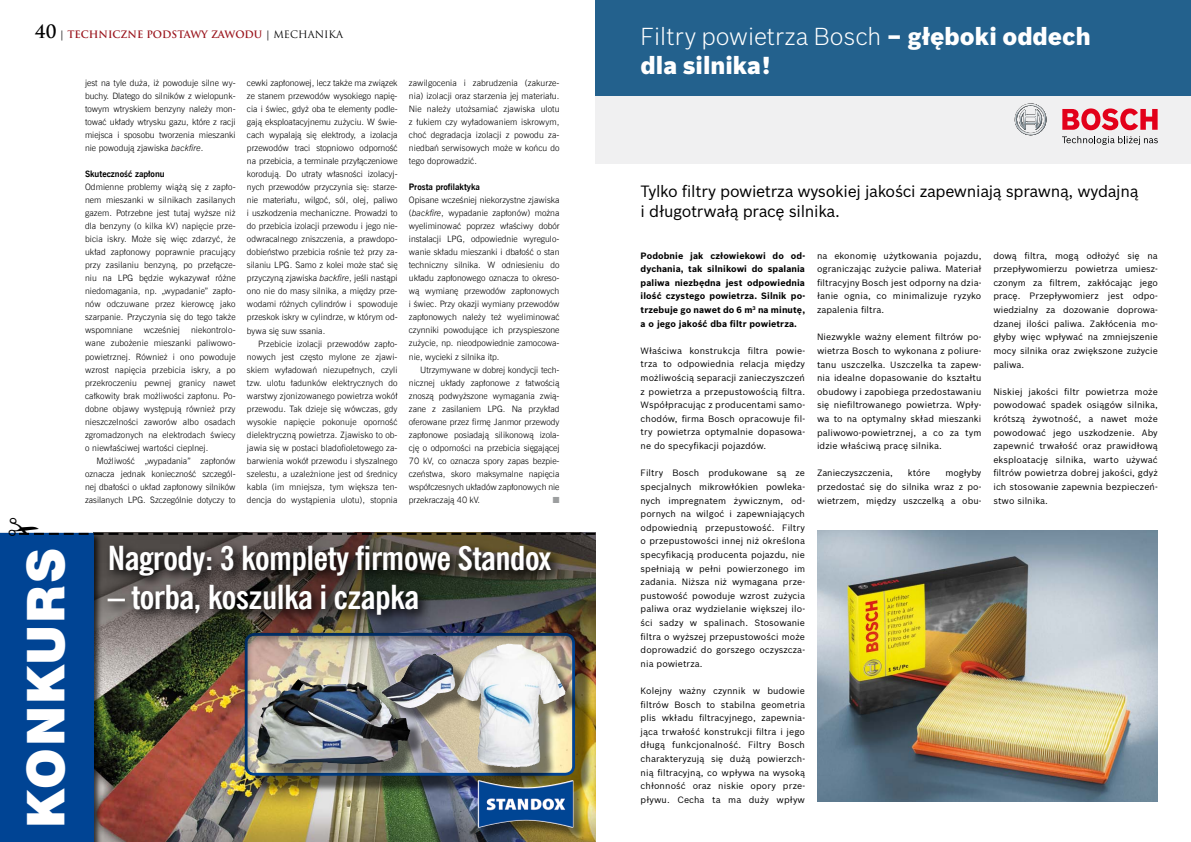
<style>
.page{position:relative;width:1191px;height:842px;background:#fff}
.page>*{position:absolute;margin:0;border:0;box-sizing:border-box;transform-origin:0 0}
.t1{font:52px "Swis 721 Blk EU";letter-spacing:.04em;color:#fff;scale:.95 1}
.t2{font:700 33px "News Goth Cn EU";letter-spacing:-.015em;color:#fff;scale:1.05 1}
.t3{font:900 24px/28.8px "Bosch Sans";color:#fff}
.t4{font:16px/20px "Bosch Sans";letter-spacing:-.02em;color:#000}
.t5{font:700 10px "Trajan Pro";color:#9a141c}
.t6{font:9px/13.6px "Bosch Sans";letter-spacing:.01em;color:#000;text-align:justify}
.t7{font:700 9px/13.6px "Bosch Sans";letter-spacing:.01em;color:#000;text-align:justify}
.t8{font:8.8px/13px "News Goth Lt EU";color:#000;text-align:justify}
.t9{font:700 8.8px "News Goth EU";color:#000}
.t10{font:8.8px "Zapf Dingbats ITC";color:#9c9e9f}
.s1{font-size:18px;color:#000}
.s2{color:#000}
.s3{font-weight:400;color:#000}
.s4{font-style:italic}
.s5{font-weight:300}
</style>
<div class="page">
<div style="left:595px;top:95px;width:596px;height:68px;background:#f0f0f1"></div>
<svg style="left:1014px;top:103px;width:32px;height:33px"></svg>
<svg style="left:1062px;top:136px;width:95px;height:9px"></svg>
<svg style="left:1062px;top:108px;width:95px;height:22px"></svg>
<div style="left:595px;top:0;width:596px;height:95px;background:#23618d"></div>
<img style="left:817px;top:531px;width:340px;height:270px">
<img style="left:0;top:532px;width:596px;height:310px">
<p class="t5" style="left:35px;top:28px;width:310px"><span class="s1">40</span> <span class="s2">|</span> TECHNICZNE PODSTAWY ZAWODU <span class="s2">|</span> <span class="s3">MECHANIKA</span></p>
<p class="t8" style="left:85px;top:76px;width:152px">jest na tyle duża, iż powoduje silne wy&shy;buchy. Dlatego do silników z wielopunk&shy;towym wtryskiem benzyny należy mon&shy;tować układy wtrysku gazu, które z racji miejsca i sposobu tworzenia mieszanki nie powodują zjawiska <span class="s4">backfire</span>.</p>
<p class="t9" style="left:85px;top:168px;width:81px">Skuteczność zapłonu</p>
<p class="t8" style="left:85px;top:180px;width:152px">Odmienne problemy wiążą się z zapło&shy;nem mieszanki w silnikach zasilanych gazem. Potrzebne jest tutaj wyższe niż dla benzyny (o kilka kV) napięcie prze&shy;bicia iskry. Może się więc zdarzyć, że układ zapłonowy poprawnie pracujący przy zasilaniu benzyną, po przełącze&shy;niu na LPG będzie wykazywał różne niedomagania, np. „wypadanie” zapło&shy;nów odczuwane przez kierowcę jako szarpanie. Przyczynia się do tego także wspomniane</p>
<p class="t8" style="left:247px;top:76px;width:152px">cewki zapłonowej, lecz także ma związek ze stanem przewodów wysokiego napię&shy;cia i świec, gdyż oba te elementy podle&shy;gają eksploatacyjnemu zużyciu. W świe&shy;cach wypalają się elektrody, a izolacja przewodów traci stopniowo odporność na przebicia, a terminale przyłączeniowe korodują. Do utraty własności izolacyj&shy;nych przewodów przyczynia się: starze&shy;nie materiału, wilgoć, sól, olej, paliwo i uszkodzenia mechaniczne. Prowadzi to do przebicia izolacji przewodu i jego nie&shy;odwracalnego zniszczenia, a prawdopo&shy;dobieństwo przebicia rośnie też przy za&shy;silaniu LPG. Samo z kolei może stać się przyczyną zjawiska <span class="s4">backfire</span>, jeśli nastąpi ono nie do masy silnika, a między prze&shy;wodami różnych cylindrów i spowoduje przeskok iskry w cylindrze, w którym od&shy;bywa się suw ssania.</p>
<p class="t8" style="left:247px;top:337px;width:152px;text-indent:11px">Przebicie izolacji przewodów zapło&shy;nowych jest często mylone ze zjawi&shy;skiem wyładowań niezupełnych, czyli tzw. ulotu ładunków elektrycznych do warstwy zjonizowanego powietrza wokół przewodu. Tak dzieje się wówczas, gdy wysokie napięcie pokonuje oporność dielektryczną powietrza. Zjawisko to ob&shy;jawia się w postaci bladofioletowego za&shy;barwienia wokół przewodu i słyszalnego szelestu, a uzależnione jest od średnicy kabla (im mniejsza, tym większa ten&shy;dencja do wystąpienia ulotu), stopnia</p>
<p class="t8" style="left:85px;top:324px;width:152px;text-indent:106px">niekontrolo&shy;wane zubożenie mieszanki paliwowo&shy;powietrznej. Również i ono powoduje wzrost napięcia przebicia iskry, a po przekroczeniu pewnej granicy nawet całkowity brak możliwości zapłonu. Po&shy;dobne objawy występują również przy nieszczelności zaworów albo osadach zgromadzonych na elektrodach świecy o niewłaściwej wartości cieplnej.</p>
<p class="t8" style="left:85px;top:454px;width:152px;text-indent:11px">Możliwość „wypadania” zapłonów oznacza jednak konieczność szczegól&shy;nej dbałości o układ zapłonowy silników zasilanych LPG. Szczególnie dotyczy to</p>
<p class="t8" style="left:144px;top:324px;width:38px">wcześniej</p>
<p class="t8" style="left:409px;top:76px;width:152px">zawilgocenia i zabrudzenia (zakurze&shy;nia) izolacji oraz starzenia jej materiału.<br>Nie należy utożsamiać zjawiska ulotu z łukiem czy wyładowaniem iskrowym, choć degradacja izolacji z powodu za&shy;niedbań serwisowych może w końcu do tego doprowadzić.</p>
<p class="t9" style="left:409px;top:181px;width:73px">Prosta profilaktyka</p>
<p class="t8" style="left:409px;top:193px;width:152px">Opisane wcześniej niekorzystne zjawiska (<span class="s4">backfire</span>, wypadanie zapłonów) można wyeliminować poprzez właściwy dobór instalacji LPG, odpowiednie wyregulo&shy;wanie składu mieszanki i dbałość o stan techniczny silnika. W odniesieniu do układu zapłonowego oznacza to okreso&shy;wą wymianę przewodów zapłonowych i świec. Przy okazji wymiany przewodów zapłonowych należy też wyeliminować czynniki powodujące ich przyspieszone zużycie, np. nieodpowiednie zamocowa&shy;nie, wycieki z silnika itp.</p>
<p class="t8" style="left:409px;top:363px;width:152px;text-indent:11px">Utrzymywane w dobrej kondycji tech&shy;nicznej układy zapłonowe z łatwością znoszą podwyższone wymagania zwią&shy;zane z zasilaniem LPG. Na przykład oferowane przez firmę Janmor przewody zapłonowe posiadają silikonową izola&shy;cję o odporności na przebicia sięgającej 70 kV, co oznacza spory zapas bezpie&shy;czeństwa, skoro maksymalne napięcia współczesnych układów zapłonowych nie przekraczają 40 kV.</p>
<p class="t10" style="left:553px;top:496px;width:8px">■</p>
<h1 class="t1" style="left:13px;top:828px;width:296px;rotate:-90deg">KONKURS</h1>
<h2 class="t2" style="left:108px;top:538px;width:423px">Nagrody: 3 komplety firmowe Standox</h2>
<h2 class="t2" style="left:108px;top:577px;width:298px">– torba, koszulka i czapka</h2>
<h3 class="t3" style="left:640px;top:20px;width:451px"><span class="s5">Filtry powietrza Bosch</span> – głęboki oddech dla silnika!</h3>
<h3 class="t4" style="left:640px;top:180px;width:499px">Tylko filtry powietrza wysokiej jakości zapewniają sprawną, wydajną i długotrwałą pracę silnika.</h3>
<p class="t7" style="left:640px;top:248px;width:166px">Podobnie jak człowiekowi do od&shy;dychania, tak silnikowi do spalania paliwa niezbędna jest odpowiednia ilość czystego powietrza. Silnik po&shy;trzebuje go nawet do 6 m<sup>3</sup> na minutę, a o jego jakość dba filtr powietrza.</p>
<p class="t6" style="left:640px;top:343px;width:166px">Właściwa konstrukcja filtra powie&shy;trza to odpowiednia relacja między możliwością separacji zanieczyszczeń z powietrza a przepustowością filtra.<br>Współpracując z producentami samo&shy;chodów, firma Bosch opracowuje fil&shy;try powietrza optymalnie dopasowa&shy;ne do specyfikacji pojazdów.</p>
<p class="t6" style="left:640px;top:466px;width:166px">Filtry Bosch produkowane są ze specjalnych mikrowłókien powleka&shy;nych impregnatem żywicznym, od&shy;pornych na wilgoć i zapewniających odpowiednią przepustowość. Filtry o przepustowości innej niż określona specyfikacją producenta pojazdu, nie spełniają w pełni powierzonego im zadania. Niższa niż wymagana prze&shy;pustowość powoduje wzrost zużycia paliwa oraz wydzielanie większej ilo&shy;ści sadzy w spalinach. Stosowanie filtra o wyższej przepustowości może doprowadzić do gorszego oczyszcza&shy;nia powietrza.</p>
<p class="t6" style="left:640px;top:683px;width:166px">Kolejny ważny czynnik w budowie filtrów Bosch to stabilna geometria plis wkładu filtracyjnego, zapewnia&shy;jąca trwałość konstrukcji filtra i jego długą funkcjonalność. Filtry Bosch charakteryzują się dużą powierzch&shy;nią filtracyjną, co wpływa na wysoką chłonność oraz niskie opory prze&shy;pływu. Cecha ta ma duży wpływ</p>
<p class="t6" style="left:817px;top:248px;width:166px">na ekonomię użytkowania pojazdu, ograniczając zużycie paliwa. Materiał filtracyjny Bosch jest odporny na dzia&shy;łanie ognia, co minimalizuje ryzyko zapalenia filtra.</p>
<p class="t6" style="left:817px;top:330px;width:166px">Niezwykle ważny element filtrów po&shy;wietrza Bosch to wykonana z poliure&shy;tanu uszczelka. Uszczelka ta zapew&shy;nia idealne dopasowanie do kształtu obudowy i zapobiega przedostawaniu się niefiltrowanego powietrza. Wpły&shy;wa to na optymalny skład mieszanki paliwowo-powietrznej, a co za tym idzie właściwą pracę silnika.</p>
<p class="t6" style="left:817px;top:466px;width:77px">Zanieczyszczenia,</p>
<p class="t6" style="left:908px;top:466px;width:24px">które</p>
<p class="t6" style="left:817px;top:466px;width:166px;text-indent:128px">mogłyby przedostać się do silnika wraz z po&shy;wietrzem, między uszczelką a obu-</p>
<p class="t6" style="left:993px;top:248px;width:166px">dową filtra, mogą odłożyć się na przepływomierzu powietrza umiesz&shy;czonym za filtrem, zakłócając jego pracę. Przepływomierz jest odpo&shy;wiedzialny za dozowanie doprowa&shy;dzanej ilości paliwa. Zakłócenia mo&shy;głyby więc wpływać na zmniejszenie mocy silnika oraz zwiększone zużycie paliwa.</p>
<p class="t6" style="left:993px;top:384px;width:166px">Niskiej jakości filtr powietrza może powodować spadek osiągów silnika, krótszą żywotność, a nawet może powodować jego uszkodzenie. Aby zapewnić trwałość oraz prawidłową eksploatację silnika, warto używać filtrów powietrza dobrej jakości, gdyż ich stosowanie zapewnia bezpieczeń&shy;stwo silnika.</p>
</div>
